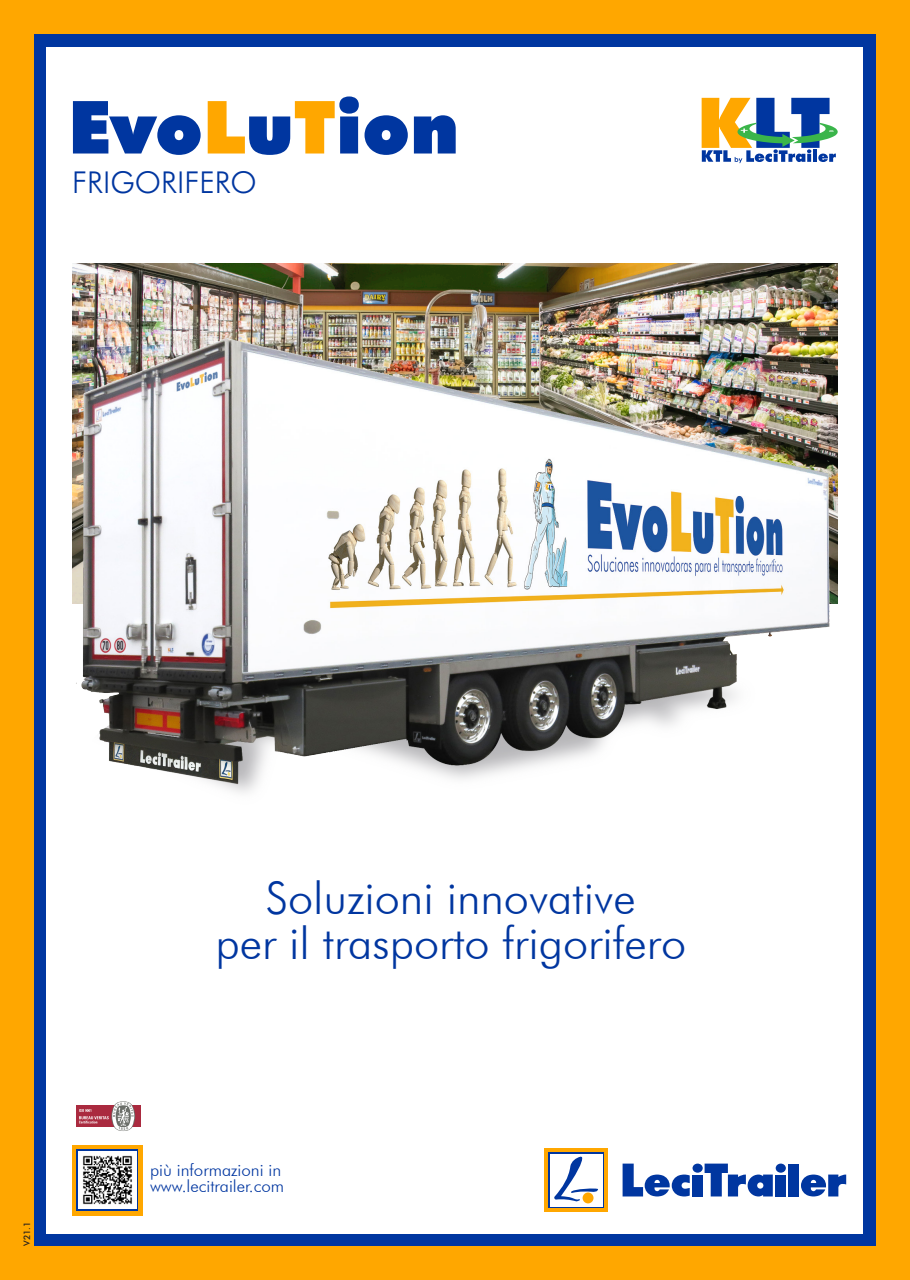
<style>
.page{position:relative;width:910px;height:1280px;background:#ffa700}
.page>*{position:absolute;margin:0;border:0;box-sizing:border-box;transform-origin:0 0}
.t1{font:900 73.35px "Futura BT";color:#0036a0}
.t2{font:300 45px "Futura BT";color:#0036a0}
.t3{font:300 30px "Futura BT";color:#0036a0}
.t4{font:300 16.95px "Futura BT";color:#0036a0}
.t5{font:500 9px "Futura BT";color:#231f20}
.s1{color:#ffa700}
</style>
<div class="page">
<div style="left:34px;top:34px;width:842px;height:1212px;background:#0036a0"></div>
<div style="left:47px;top:47px;width:816px;height:1186px;background:#fff"></div>
<img style="left:72px;top:264px;width:766px;height:23px">
<div style="left:692px;top:1174px;width:11px;height:22px;background:#0036a0"></div>
<div style="left:692px;top:1163px;width:11px;height:10px;background:#0036a0;border-radius:50%"></div>
<svg style="left:705px;top:1163px;width:68px;height:33px"></svg>
<div style="left:789px;top:1163px;width:10px;height:33px;background:#0036a0"></div>
<svg style="left:801px;top:1174px;width:45px;height:22px"></svg>
<div style="left:776px;top:1174px;width:10px;height:22px;background:#0036a0"></div>
<div style="left:776px;top:1163px;width:10px;height:10px;background:#0036a0;border-radius:50%"></div>
<svg style="left:623px;top:1163px;width:67px;height:33px"></svg>
<div style="left:544px;top:1148px;width:64px;height:64px;background:#ffa700"></div>
<div style="left:548px;top:1152px;width:56px;height:56px;background:linear-gradient(to right,#fff,#fff)"></div>
<div style="left:550px;top:1154px;width:52px;height:52px;background:#fff"></div>
<div style="left:583px;top:1192px;width:10px;height:11px;background:#ffa700;border-radius:50%"></div>
<svg style="left:554px;top:1156px;width:44px;height:45px"></svg>
<svg style="left:702px;top:98px;width:136px;height:65px"></svg>
<img style="left:46px;top:287px;width:792px;height:544px">
<div style="left:72px;top:1145px;width:71px;height:70px;background:#ffa700"></div>
<div style="left:77px;top:1149px;width:61px;height:62px;background:linear-gradient(to right,#0036a0,#0036a0)"></div>
<div style="left:77px;top:1105px;width:64px;height:22px;background:#aa2a3f"></div>
<svg style="left:79px;top:1101px;width:56px;height:30px"></svg>
<img style="left:79px;top:1151px;width:57px;height:58px">
<p class="t1" style="left:68px;top:83px;width:393px">Evo<span class="s1">L</span>u<span class="s1">T</span>ion</p>
<p class="t3" style="left:72px;top:164px;width:186px">FRIGORIFERO</p>
<p class="t5" style="left:22px;top:1246px;width:26px;rotate:-90deg">V21.1</p>
<p class="t2" style="left:266px;top:871px;width:371px">Soluzioni innovative</p>
<p class="t2" style="left:215px;top:916px;width:472px">per il trasporto frigorifero</p>
<p class="t4" style="left:150px;top:1160px;width:133px">più informazioni in</p>
<p class="t4" style="left:150px;top:1176px;width:136px">www.lecitrailer.com</p>
</div>
